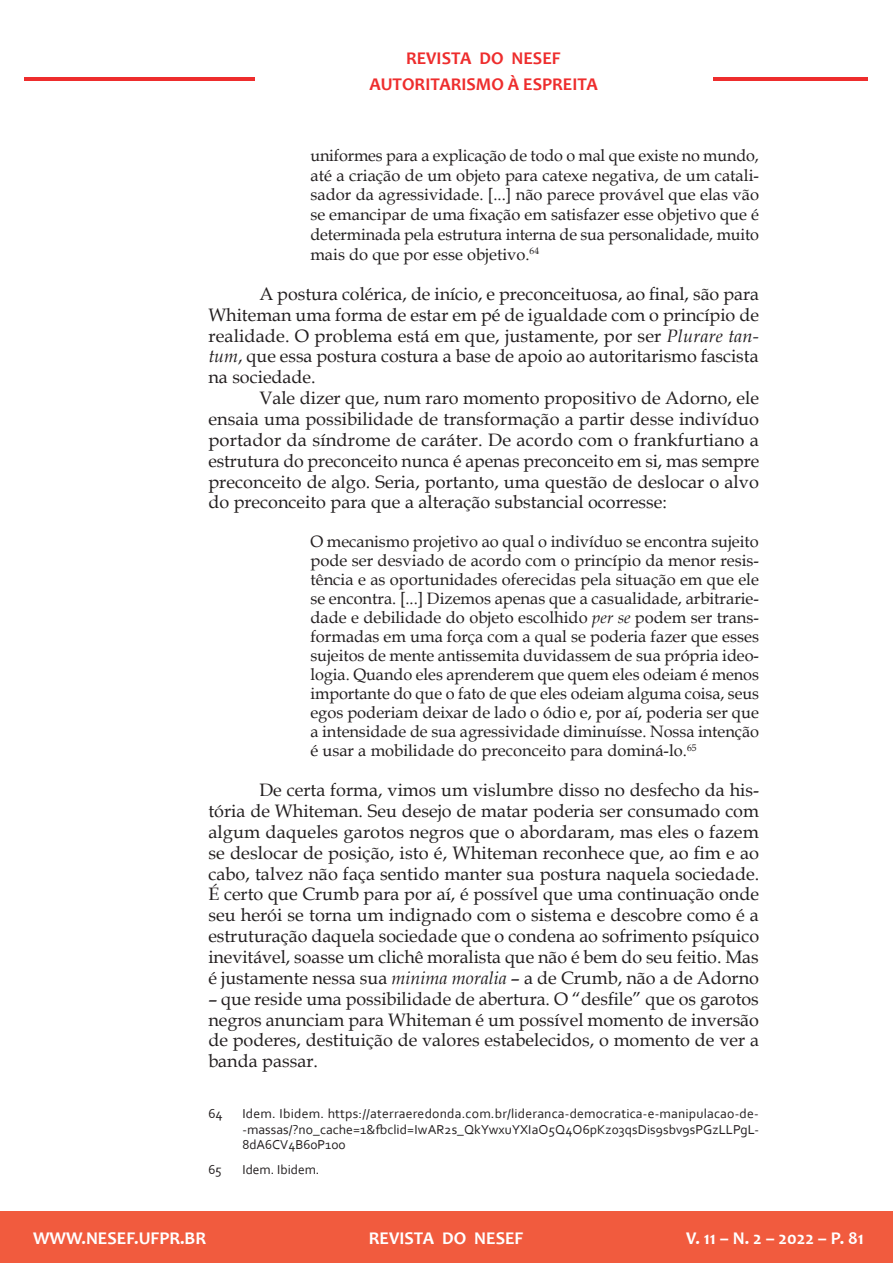
<style>
.page{position:relative;width:893px;height:1263px;background:#fff}
.page>*{position:absolute;margin:0;border:0;box-sizing:border-box;transform-origin:0 0}
.t1{font:18px/20.9px "Book Antiqua";color:#231f20;text-align:justify}
.t2{font:700 18px "Candara";color:#fff}
.t3{font:700 18px/25.8px "Candara";color:#ee2d2d;text-align:center}
.t4{font:16.5px/19px "Book Antiqua";color:#231f20;text-align:justify}
.t5{font:13.5px/15.8px "Corbel";color:#231f20;text-align:justify}
.s1{font-style:italic}
</style>
<div class="page">
<div style="left:0;top:1212px;width:893px;height:51px;background:#f15b3e"></div>
<hr style="left:25px;top:77px;width:230px;height:4px;background:#ee2d2d">
<hr style="left:713px;top:77px;width:155px;height:4px;background:#ee2d2d">
<p class="t3" style="left:370px;top:45px;width:230px">REVISTA DO NESEF<br>AUTORITARISMO À ESPREITA</p>
<p class="t4" style="left:310px;top:145px;width:450px;line-height:19.8px">uniformes para a explicação de todo o mal que existe no mundo, até a criação de um objeto para catexe negativa, de um catali&shy;sador da agressividade. [...] não parece provável que elas vão se emancipar de uma fixação em satisfazer esse objetivo que é determinada pela estrutura interna de sua personalidade, muito mais do que por esse objetivo.<sup>64</sup></p>
<p class="t1" style="left:208px;top:283px;width:552px;text-indent:51px">A postura colérica, de início, e preconceituosa, ao final, são para Whiteman uma forma de estar em pé de igualdade com o princípio de realidade. O problema está em que, justamente, por ser <span class="s1">Plurare tan&shy;tum</span>, que essa postura costura a base de apoio ao autoritarismo fascista na sociedade.</p>
<p class="t1" style="left:208px;top:387px;width:552px;text-indent:51px">Vale dizer que, num raro momento propositivo de Adorno, ele ensaia uma possibilidade de transformação a partir desse indivíduo portador da síndrome de caráter. De acordo com o frankfurtiano a estrutura do preconceito nunca é apenas preconceito em si, mas sempre preconceito de algo. Seria, portanto, uma questão de deslocar o alvo do preconceito para que a alteração substancial ocorresse:</p>
<p class="t4" style="left:310px;top:531px;width:450px">O mecanismo projetivo ao qual o indivíduo se encontra sujeito pode ser desviado de acordo com o princípio da menor resis&shy;tência e as oportunidades oferecidas pela situação em que ele se encontra. [...] Dizemos apenas que a casualidade, arbitrarie&shy;dade e debilidade do objeto escolhido <span class="s1">per se</span> podem ser trans&shy;formadas em uma força com a qual se poderia fazer que esses sujeitos de mente antissemita duvidassem de sua própria ideo&shy;logia. Quando eles aprenderem que quem eles odeiam é menos importante do que o fato de que eles odeiam alguma coisa, seus egos poderiam deixar de lado o ódio e, por aí, poderia ser que a intensidade de sua agressividade diminuísse. Nossa intenção é usar a mobilidade do preconceito para dominá-lo.<sup>65</sup></p>
<p class="t1" style="left:208px;top:779px;width:552px;text-indent:51px">De certa forma, vimos um vislumbre disso no desfecho da his&shy;tória de Whiteman. Seu desejo de matar poderia ser consumado com algum daqueles garotos negros que o abordaram, mas eles o fazem se deslocar de posição, isto é, Whiteman reconhece que, ao fim e ao cabo, talvez não faça sentido manter sua postura naquela sociedade.<br>É certo que Crumb para por aí, é possível que uma continuação onde seu herói se torna um indignado com o sistema e descobre como é a estruturação daquela sociedade que o condena ao sofrimento psíquico inevitável, soasse um clichê moralista que não é bem do seu feitio. Mas é justamente nessa sua <span class="s1">minima moralia</span> – a de Crumb, não a de Adorno</p>
<p class="t1" style="left:208px;top:988px;width:552px">– que reside uma possibilidade de abertura. O “desfile” que os garotos negros anunciam para Whiteman é um possível momento de inversão de poderes, destituição de valores estabelecidos, o momento de ver a banda passar.</p>
<p class="t5" style="left:208px;top:1105px;width:16px">64</p>
<p class="t5" style="left:242px;top:1105px;width:518px">Idem. Ibidem. https://aterraeredonda.com.br/lideranca-democratica-e-manipulacao-de--massas/?no_cache=1&amp;fbclid=IwAR2s_QkYwxuYXIaO5Q4O6pKz03qsDis9sbv9sPGzLLPgL-8dA6CV4B6oP1oo</p>
<p class="t5" style="left:208px;top:1161px;width:15px">65</p>
<p class="t5" style="left:242px;top:1161px;width:79px">Idem. Ibidem.</p>
<p class="t2" style="left:33px;top:1227px;width:175px">WWW.NESEF.UFPR.BR</p>
<p class="t2" style="left:369px;top:1227px;width:156px">REVISTA DO NESEF</p>
<p class="t2" style="left:686px;top:1227px;width:179px">V. 11 – N. 2 – 2022 – P. 81</p>
</div>
